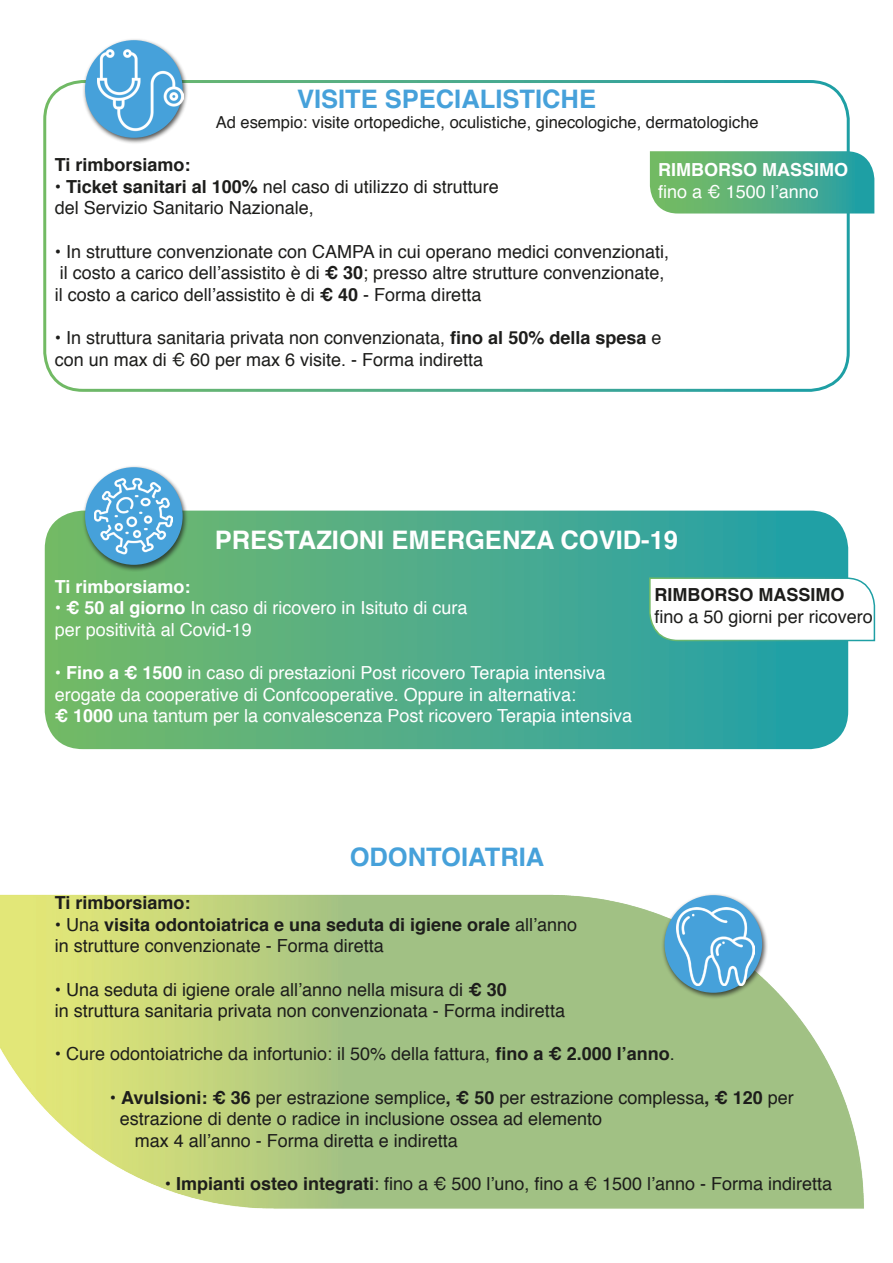
<style>
.page{position:relative;width:893px;height:1263px;background:#fff}
.page>*{position:absolute;margin:0;border:0;box-sizing:border-box;transform-origin:0 0}
.t1{font:700 25.5px "Helvetica";color:#46a1da}
.t2{font:700 25.5px "Helvetica";color:#fff}
.t3{font:18px "Helvetica";color:#1d1d1b}
.t4{font:18px "Helvetica";color:#fff}
.t5{font:700 18px "Helvetica";color:#1d1d1b}
.t6{font:700 18px "Helvetica";color:#fff}
.t7{font:16.5px "Helvetica";color:#1d1d1b}
.s1{font-weight:700}
.s2{font-weight:400}
</style>
<div class="page">
<img style="left:1px;top:534px;width:863px;height:675px">
<div style="left:43px;top:80px;width:807px;height:312px;border:3px solid #fff;border-radius:38px"></div>
<svg style="left:650px;top:151px;width:224px;height:63px;background:#58b085"></svg>
<div style="left:82px;top:38px;width:106px;height:107px;background:#1d1d1b;opacity:.75"></div>
<div style="left:85px;top:40px;width:98px;height:98px;background:#46a1da;border-radius:50%"></div>
<div style="left:662px;top:893px;width:106px;height:107px;background:#1d1d1b;opacity:.75"></div>
<div style="left:665px;top:895px;width:97px;height:98px;background:#46a1da;border-radius:50%"></div>
<img style="left:98px;top:48px;width:85px;height:85px">
<img style="left:677px;top:907px;width:78px;height:78px">
<div style="left:45px;top:511px;width:803px;height:238px;background:linear-gradient(to right,#78ba68,#209eac);border-radius:38px"></div>
<svg style="left:648px;top:577px;width:228px;height:65px"></svg>
<div style="left:82px;top:465px;width:106px;height:107px;background:#1d1d1b;opacity:.75"></div>
<div style="left:85px;top:467px;width:98px;height:98px;background:#46a1da;border-radius:50%"></div>
<img style="left:95px;top:477px;width:78px;height:78px">
<p class="t1" style="left:297px;top:79px;width:300px">VISITE SPECIALISTICHE</p>
<p class="t7" style="left:216px;top:109px;width:544px">Ad esempio: visite ortopediche, oculistiche, ginecologiche, dermatologiche</p>
<p class="t5" style="left:55px;top:150px;width:137px">Ti rimborsiamo:</p>
<p class="t3" style="left:55px;top:173px;width:446px">• <span class="s1">Ticket sanitari al 100%</span> nel caso di utilizzo di strutture</p>
<p class="t3" style="left:55px;top:194px;width:261px">del Servizio Sanitario Nazionale,</p>
<p class="t3" style="left:55px;top:237px;width:616px">• In strutture convenzionate con CAMPA in cui operano medici convenzionati,</p>
<p class="t3" style="left:60px;top:259px;width:606px">il costo a carico dell’assistito è di <span class="s1">€ 30</span>; presso altre strutture convenzionate,</p>
<p class="t3" style="left:55px;top:281px;width:428px">il costo a carico dell’assistito è di <span class="s1">€ 40</span> - Forma diretta</p>
<p class="t3" style="left:55px;top:324px;width:608px">• In struttura sanitaria privata non convenzionata, <span class="s1">fino al 50% della spesa</span> e</p>
<p class="t3" style="left:55px;top:345px;width:430px">con un max di € 60 per max 6 visite. - Forma indiretta</p>
<p class="t6" style="left:658px;top:155px;width:192px">RIMBORSO MASSIMO</p>
<p class="t4" style="left:658px;top:177px;width:162px">fino a € 1500 l’anno</p>
<p class="t2" style="left:215px;top:520px;width:465px">PRESTAZIONI EMERGENZA COVID-19</p>
<p class="t6" style="left:55px;top:572px;width:137px">Ti rimborsiamo:</p>
<p class="t4" style="left:55px;top:594px;width:414px">• <span class="s1">€ 50 al giorno</span> In caso di ricovero in Isituto di cura</p>
<p class="t4" style="left:55px;top:616px;width:199px">per positività al Covid-19</p>
<p class="t4" style="left:55px;top:659px;width:552px">• <span class="s1">Fino a € 1500</span> in caso di prestazioni Post ricovero Terapia intensiva</p>
<p class="t4" style="left:55px;top:680px;width:523px">erogate da cooperative di Confcooperative. Oppure in alternativa:</p>
<p class="t4" style="left:55px;top:702px;width:579px"><span class="s1">€ 1000</span> una tantum per la convalescenza Post ricovero Terapia intensiva</p>
<p class="t5" style="left:655px;top:580px;width:192px">RIMBORSO MASSIMO</p>
<p class="t3" style="left:655px;top:603px;width:220px">fino a 50 giorni per ricovero</p>
<p class="t1" style="left:350px;top:836px;width:196px">ODONTOIATRIA</p>
<p class="t5" style="left:55px;top:888px;width:137px">Ti rimborsiamo:</p>
<p class="t5" style="left:55px;top:910px;width:524px"><span class="s2">• Una</span> visita odontoiatrica e una seduta di igiene orale <span class="s2">all’anno</span></p>
<p class="t3" style="left:55px;top:932px;width:331px">in strutture convenzionate - Forma diretta</p>
<p class="t3" style="left:55px;top:975px;width:453px">• Una seduta di igiene orale all’anno nella misura di <span class="s1">€ 30</span></p>
<p class="t3" style="left:55px;top:997px;width:512px">in struttura sanitaria privata non convenzionata - Forma indiretta</p>
<p class="t3" style="left:55px;top:1040px;width:622px">• Cure odontoiatriche da infortunio: il 50% della fattura, <span class="s1">fino a € 2.000 l’anno</span>.</p>
<p class="t3" style="left:110px;top:1083px;width:686px">• <span class="s1">Avulsioni: € 36</span> per estrazione semplice<span class="s1">, € 50</span> per estrazione complessa<span class="s1">, € 120</span> per</p>
<p class="t3" style="left:120px;top:1105px;width:484px">estrazione di dente o radice in inclusione ossea ad elemento</p>
<p class="t3" style="left:135px;top:1127px;width:325px">max 4 all’anno - Forma diretta e indiretta</p>
<p class="t3" style="left:165px;top:1170px;width:669px">• <span class="s1">Impianti osteo integrati</span>: fino a € 500 l’uno, fino a € 1500 l’anno - Forma indiretta</p>
</div>
